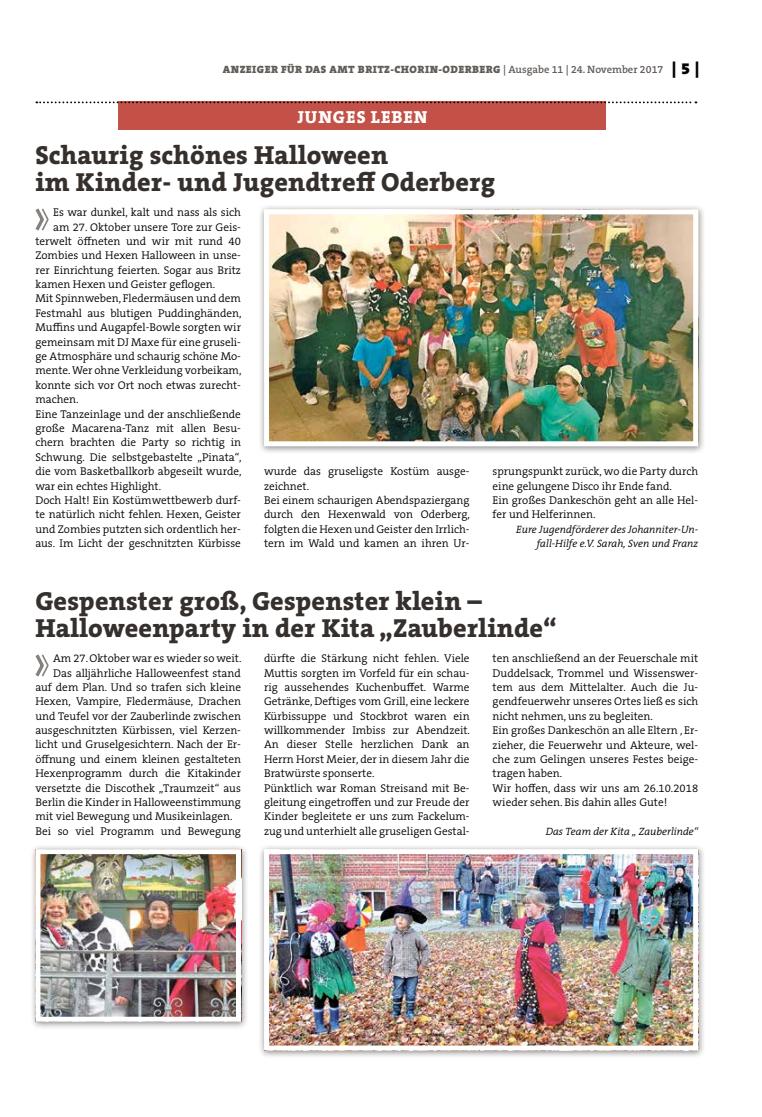
<style>
.page{position:relative;width:762px;height:1117px;background:#fff}
.page>*{position:absolute;margin:0;border:0;box-sizing:border-box;transform-origin:0 0}
.t1{font:800 26.25px/27.5px "The Serif B W8";letter-spacing:.01em;color:#36302d}
.t2{font:800 17.5px "The Serif B W8";letter-spacing:.055em;color:#fff}
.t3{font:300 11.25px/14.4px "The Serif B W4";color:#000}
.t4{font:italic 300 10.62px/14.4px "The Serif B W4";color:#000;text-align:right}
.t5{font:900 10.62px "The Serif B W9";letter-spacing:.045em;color:#615c58}
.s1{font-family:"The Serif B W6";font-weight:600}
.s2{font-size:16.25px;color:#000}
</style>
<div class="page">
<div style="left:119px;top:101px;width:487px;height:29px;background:#c35148"></div>
<svg style="left:36px;top:101px;width:660px;height:2px"></svg>
<div style="left:258px;top:203px;width:448px;height:251px;background:#000;opacity:.45"></div>
<img style="left:270px;top:215px;width:422px;height:225px">
<div style="left:264px;top:209px;width:434px;height:237px;border:5px solid #fff"></div>
<svg style="left:35px;top:208px;width:14px;height:23px"></svg>
<svg style="left:35px;top:654px;width:14px;height:23px"></svg>
<div style="left:258px;top:843px;width:448px;height:215px;background:#000;opacity:.45"></div>
<img style="left:270px;top:854px;width:422px;height:190px">
<div style="left:264px;top:848px;width:434px;height:202px;border:5px solid #fff"></div>
<div style="left:30px;top:843px;width:219px;height:186px;background:#000;opacity:.45"></div>
<img style="left:41px;top:854px;width:194px;height:161px">
<div style="left:35px;top:848px;width:206px;height:173px;border:5px solid #fff"></div>
<p class="t5" style="left:223px;top:63px;width:478px">ANZEIGER FÜR DAS AMT BRITZ-CHORIN-ODERBERG <span class="s1">| Ausgabe 11 | 24. November 2017</span> <span class="s2">| 5 |</span></p>
<h2 class="t2" style="left:297px;top:105px;width:132px">JUNGES LEBEN</h2>
<h1 class="t1" style="left:35px;top:141px;width:461px">Schaurig schönes Halloween<br>im Kinder- und Jugendtreff Oderberg</h1>
<p class="t3" style="left:53px;top:205px;width:189px">Es war dunkel, kalt und nass als sich</p>
<p class="t3" style="left:53px;top:219px;width:189px">am 27. Oktober unsere Tore zur Geis-</p>
<p class="t3" style="left:35px;top:234px;width:207px">terwelt öffneten und wir mit rund 40</p>
<p class="t3" style="left:35px;top:248px;width:207px">Zombies und Hexen Halloween in unse-</p>
<p class="t3" style="left:35px;top:263px;width:207px">rer Einrichtung feierten. Sogar aus Britz</p>
<p class="t3" style="left:35px;top:277px;width:181px">kamen Hexen und Geister geflogen.</p>
<p class="t3" style="left:35px;top:291px;width:207px">Mit Spinnweben, Fledermäusen und dem</p>
<p class="t3" style="left:35px;top:306px;width:208px">Festmahl aus blutigen Puddinghänden,</p>
<p class="t3" style="left:35px;top:320px;width:207px">Muffins und Augapfel-Bowle sorgten wir</p>
<p class="t3" style="left:35px;top:334px;width:207px">gemeinsam mit DJ Maxe für eine gruseli-</p>
<p class="t3" style="left:35px;top:349px;width:207px">ge Atmosphäre und schaurig schöne Mo-</p>
<p class="t3" style="left:35px;top:363px;width:208px">mente. Wer ohne Verkleidung vorbeikam,</p>
<p class="t3" style="left:35px;top:378px;width:207px">konnte sich vor Ort noch etwas zurecht-</p>
<p class="t3" style="left:35px;top:392px;width:45px">machen.</p>
<p class="t3" style="left:35px;top:406px;width:207px">Eine Tanzeinlage und der anschließende</p>
<p class="t3" style="left:35px;top:421px;width:207px">große Macarena-Tanz mit allen Besu-</p>
<p class="t3" style="left:35px;top:435px;width:207px">chern brachten die Party so richtig in</p>
<p class="t3" style="left:35px;top:449px;width:208px">Schwung. Die selbstgebastelte „Pinata“,</p>
<p class="t3" style="left:35px;top:464px;width:208px">die vom Basketballkorb abgeseilt wurde,</p>
<p class="t3" style="left:35px;top:478px;width:127px">war ein echtes Highlight.</p>
<p class="t3" style="left:35px;top:493px;width:207px">Doch Halt! Ein Kostümwettbewerb durf-</p>
<p class="t3" style="left:35px;top:507px;width:207px">te natürlich nicht fehlen. Hexen, Geister</p>
<p class="t3" style="left:35px;top:521px;width:207px">und Zombies putzten sich ordentlich her-</p>
<p class="t3" style="left:35px;top:536px;width:207px">aus. Im Licht der geschnitzten Kürbisse</p>
<p class="t3" style="left:264px;top:464px;width:208px">wurde das gruseligste Kostüm ausge&shy;zeichnet.<br>Bei einem schaurigen Abendspaziergang durch den Hexenwald von Oderberg, folgten die Hexen und Geister den Irrlich&shy;tern im Wald und kamen an ihren Ur-</p>
<p class="t3" style="left:493px;top:464px;width:207px">sprungspunkt zurück, wo die Party durch eine gelungene Disco ihr Ende fand.<br>Ein großes Dankeschön geht an alle Hel&shy;fer und Helferinnen.</p>
<p class="t4" style="left:516px;top:522px;width:183px">Eure Jugendförderer des Johanniter-Un&shy;fall-Hilfe e.V. Sarah, Sven und Franz</p>
<h1 class="t1" style="left:35px;top:586px;width:523px">Gespenster groß, Gespenster klein –<br>Halloweenparty in der Kita „Zauberlinde“</h1>
<p class="t3" style="left:53px;top:651px;width:190px">Am 27. Oktober war es wieder so weit.</p>
<p class="t3" style="left:53px;top:665px;width:189px">Das alljährliche Halloweenfest stand</p>
<p class="t3" style="left:35px;top:679px;width:207px">auf dem Plan. Und so trafen sich kleine</p>
<p class="t3" style="left:35px;top:694px;width:207px">Hexen, Vampire, Fledermäuse, Drachen</p>
<p class="t3" style="left:35px;top:708px;width:207px">und Teufel vor der Zauberlinde zwischen</p>
<p class="t3" style="left:35px;top:723px;width:207px">ausgeschnitzten Kürbissen, viel Kerzen-</p>
<p class="t3" style="left:35px;top:737px;width:207px">licht und Gruselgesichtern. Nach der Er-</p>
<p class="t3" style="left:35px;top:751px;width:207px">öffnung und einem kleinen gestalteten</p>
<p class="t3" style="left:35px;top:766px;width:207px">Hexenprogramm durch die Kitakinder</p>
<p class="t3" style="left:35px;top:780px;width:207px">versetzte die Discothek „Traumzeit“ aus</p>
<p class="t3" style="left:35px;top:794px;width:207px">Berlin die Kinder in Halloweenstimmung</p>
<p class="t3" style="left:35px;top:809px;width:199px">mit viel Bewegung und Musikeinlagen.</p>
<p class="t3" style="left:35px;top:823px;width:207px">Bei so viel Programm und Bewegung</p>
<p class="t3" style="left:264px;top:651px;width:207px">dürfte die Stärkung nicht fehlen. Viele Muttis sorgten im Vorfeld für ein schau&shy;rig aussehendes Kuchenbuffet. Warme Getränke, Deftiges vom Grill, eine leckere Kürbissuppe und Stockbrot waren ein willkommender Imbiss zur Abendzeit.<br>An dieser Stelle herzlichen Dank an Herrn Horst Meier, der in diesem Jahr die Bratwürste sponserte.<br>Pünktlich war Roman Streisand mit Be&shy;gleitung eingetroffen und zur Freude der Kinder begleitete er uns zum Fackelum&shy;zug und unterhielt alle gruseligen Gestal-</p>
<p class="t3" style="left:493px;top:651px;width:207px">ten anschließend an der Feuerschale mit Duddelsack, Trommel und Wissenswer&shy;tem aus dem Mittelalter. Auch die Ju&shy;gendfeuerwehr unseres Ortes ließ es sich nicht nehmen, uns zu begleiten.<br>Ein großes Dankeschön an alle Eltern , Er&shy;zieher, die Feuerwehr und Akteure, wel&shy;che zum Gelingen unseres Festes beige&shy;tragen haben.<br>Wir hoffen, dass wir uns am 26.10.2018 wieder sehen. Bis dahin alles Gute!</p>
<p class="t4" style="left:546px;top:823px;width:154px">Das Team der Kita „ Zauberlinde“</p>
</div>
